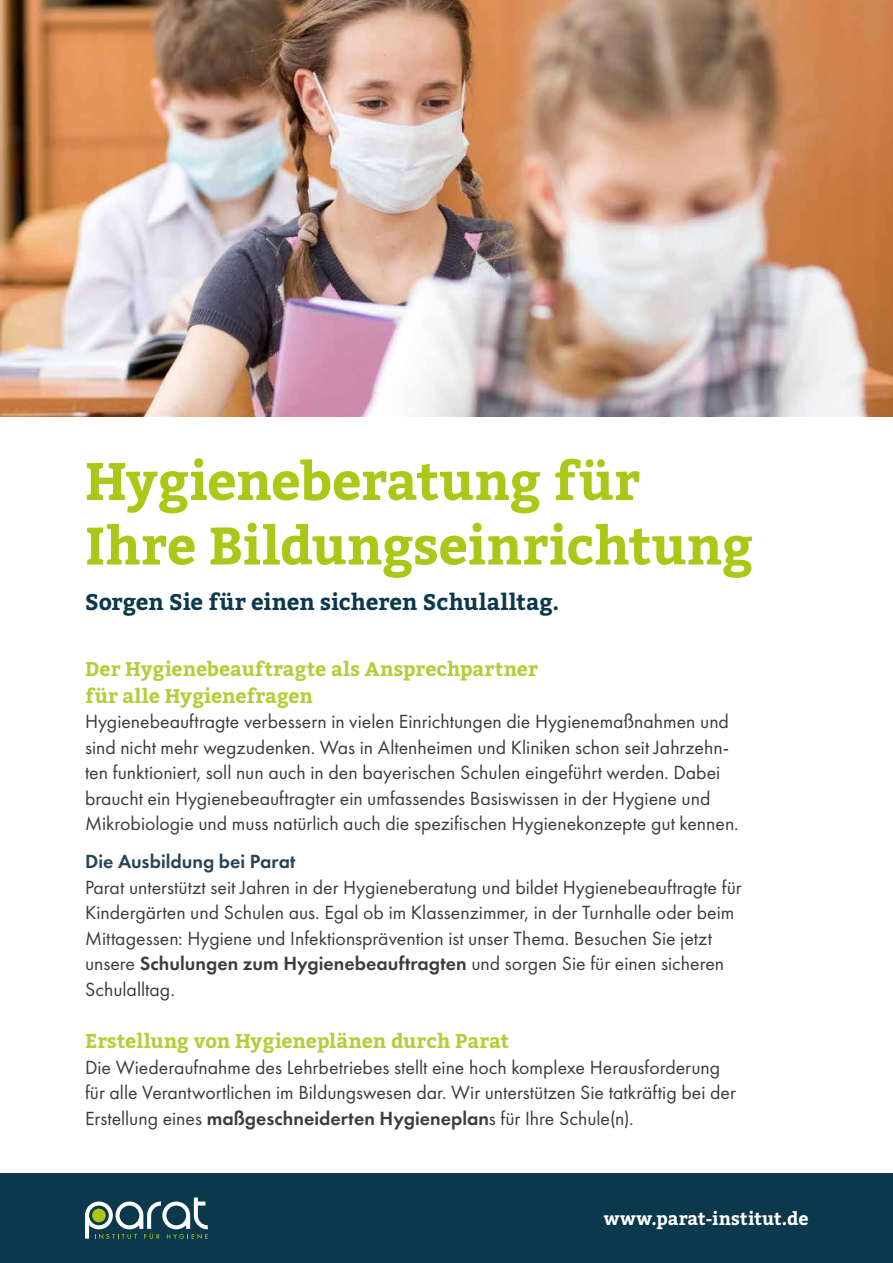
<style>
.page{position:relative;width:893px;height:1263px;background:#fff}
.page>*{position:absolute;margin:0;border:0;box-sizing:border-box;transform-origin:0 0}
.t1{font:700 52.5px/64.5px "Bitter";letter-spacing:-.01em;color:#aac817}
.t2{font:700 22.5px "Bitter";letter-spacing:-.005em;color:#0b384d}
.t3{font:19.8px/25.5px "Futura PT";color:#3c3c3b}
.t4{font:700 19.8px/27px "Bitter";letter-spacing:-.005em;color:#b4cd39}
.t5{font:600 19.8px "Futura PT";color:#264358}
.t6{font:700 18px "Bitter";color:#fff}
.s1{font-weight:600}
</style>
<div class="page">
<div style="left:0;top:1174px;width:893px;height:89px;background:#0b384d"></div>
<svg style="left:85px;top:1197px;width:123px;height:42px"></svg>
<img style="left:0;top:0;width:893px;height:417px">
<h1 class="t1" style="left:85px;top:451px;width:670px">Hygieneberatung für<br>Ihre Bildungseinrichtung</h1>
<p class="t2" style="left:85px;top:588px;width:476px">Sorgen Sie für einen sicheren Schulalltag.</p>
<p class="t4" style="left:85px;top:656px;width:454px">Der Hygienebeauftragte als Ansprechpartner für alle Hygienefragen</p>
<p class="t3" style="left:85px;top:709px;width:655px">Hygienebeauftragte verbessern in vielen Einrichtungen die Hygienemaßnahmen und sind nicht mehr wegzudenken. Was in Altenheimen und Kliniken schon seit Jahrzehn&shy;ten funktioniert, soll nun auch in den bayerischen Schulen eingeführt werden. Dabei braucht ein Hygienebeauftragter ein umfassendes Basiswissen in der Hygiene und Mikrobiologie und muss natürlich auch die spezifischen Hygienekonzepte gut kennen.</p>
<p class="t5" style="left:85px;top:849px;width:212px">Die Ausbildung bei Parat</p>
<p class="t3" style="left:85px;top:874px;width:658px">Parat unterstützt seit Jahren in der Hygieneberatung und bildet Hygienebeauftragte für Kindergärten und Schulen aus. Egal ob im Klassenzimmer, in der Turnhalle oder beim Mittagessen: Hygiene und Infektionsprävention ist unser Thema. Besuchen Sie jetzt unsere <span class="s1">Schulungen zum Hygienebeauftragten</span> und sorgen Sie für einen sicheren Schulalltag.</p>
<p class="t4" style="left:85px;top:1028px;width:426px">Erstellung von Hygieneplänen durch Parat</p>
<p class="t3" style="left:85px;top:1054px;width:652px">Die Wiederaufnahme des Lehrbetriebes stellt eine hoch komplexe Herausforderung für alle Verantwortlichen im Bildungswesen dar. Wir unterstützen Sie tatkräftig bei der<br>Erstellung eines <span class="s1">maßgeschneiderten Hygieneplan</span>s für Ihre Schule(n).</p>
<p class="t6" style="left:604px;top:1207px;width:206px">www.parat-institut.de</p>
</div>
